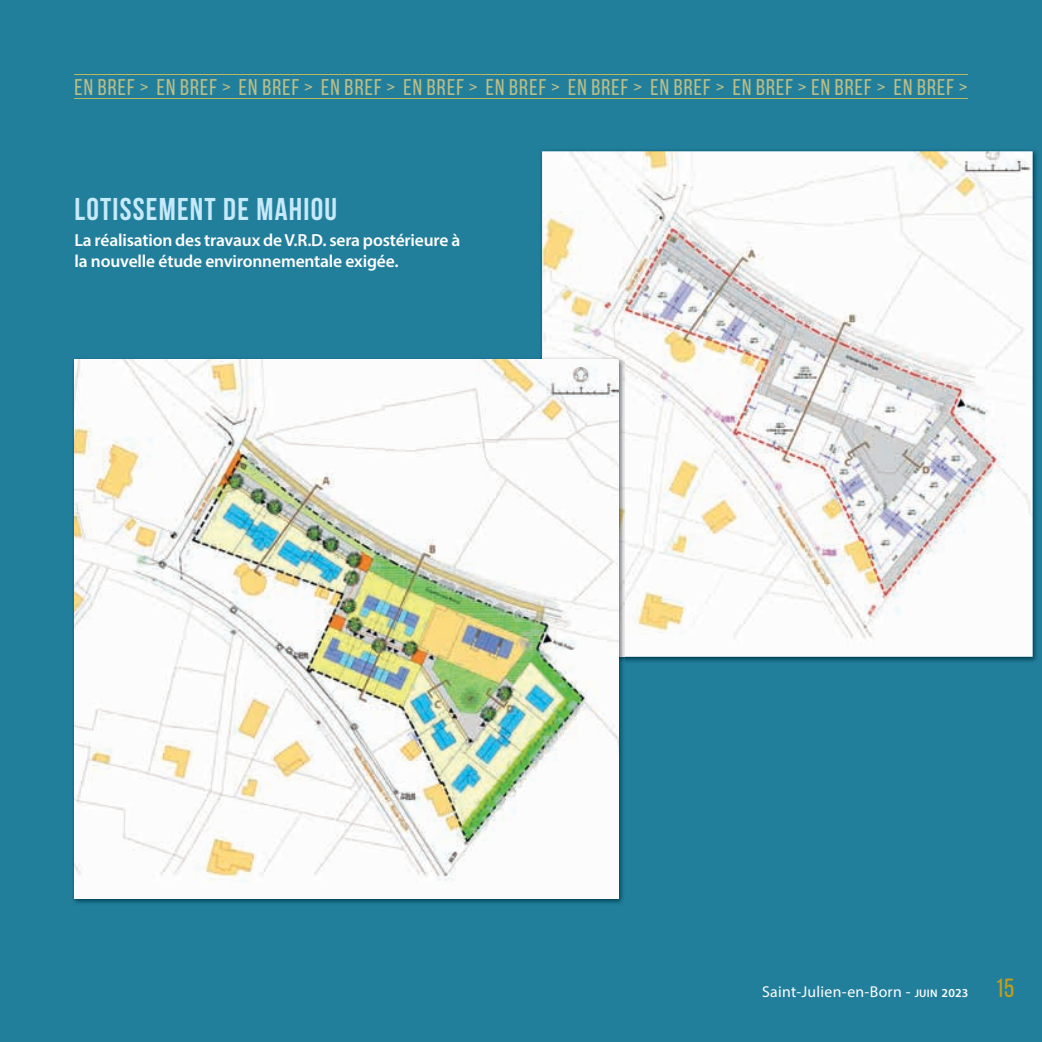
<style>
.page{position:relative;width:1042px;height:1042px;background:#227f9c}
.page>*{position:absolute;margin:0;border:0;box-sizing:border-box;transform-origin:0 0}
.t1{font:700 31.5px "Bebas Neue";letter-spacing:.04em;color:#c6eafa}
.t2{font:22.75px "Bebas Neue";letter-spacing:.05em;color:#bbbe87}
.t3{font:600 17.5px/21px "Myriad Pro";letter-spacing:-.01em;color:#fff}
.t4{font:15.75px "Myriad Pro";letter-spacing:.02em;color:#fff}
.s1{font-weight:600;font-size:11.03px}
.s2{font-weight:600;font-size:12.25px}
.s3{font-family:"Bebas Neue";font-size:26.25px;color:#ca9f12}
</style>
<div class="page">
<hr style="left:74px;top:74px;width:893px;height:1px;background:#bcb761">
<hr style="left:74px;top:98px;width:893px;height:1px;background:#bcb761">
<img style="left:541px;top:150px;width:496px;height:512px">
<img style="left:542px;top:151px;width:490px;height:506px">
<img style="left:542px;top:357px;width:83px;height:300px">
<img style="left:74px;top:360px;width:544px;height:539px">
<h2 class="t2" style="left:74px;top:75px;width:895px">EN BREF &gt; EN BREF &gt; EN BREF &gt; EN BREF &gt; EN BREF &gt; EN BREF &gt; EN BREF &gt; EN BREF &gt; EN BREF &gt; EN BREF &gt; EN BREF &gt;</h2>
<h1 class="t1" style="left:74px;top:191px;width:264px">LOTISSEMENT DE MAHIOU</h1>
<p class="t3" style="left:74px;top:229px;width:387px">La réalisation des travaux de V.R.D. sera postérieure à la nouvelle étude environnementale exigée.</p>
<p class="t4" style="left:762px;top:982px;width:254px">Saint-Julien-en-Born - <span class="s1">juin</span> <span class="s2">2023</span> <span class="s3">15</span></p>
</div>
